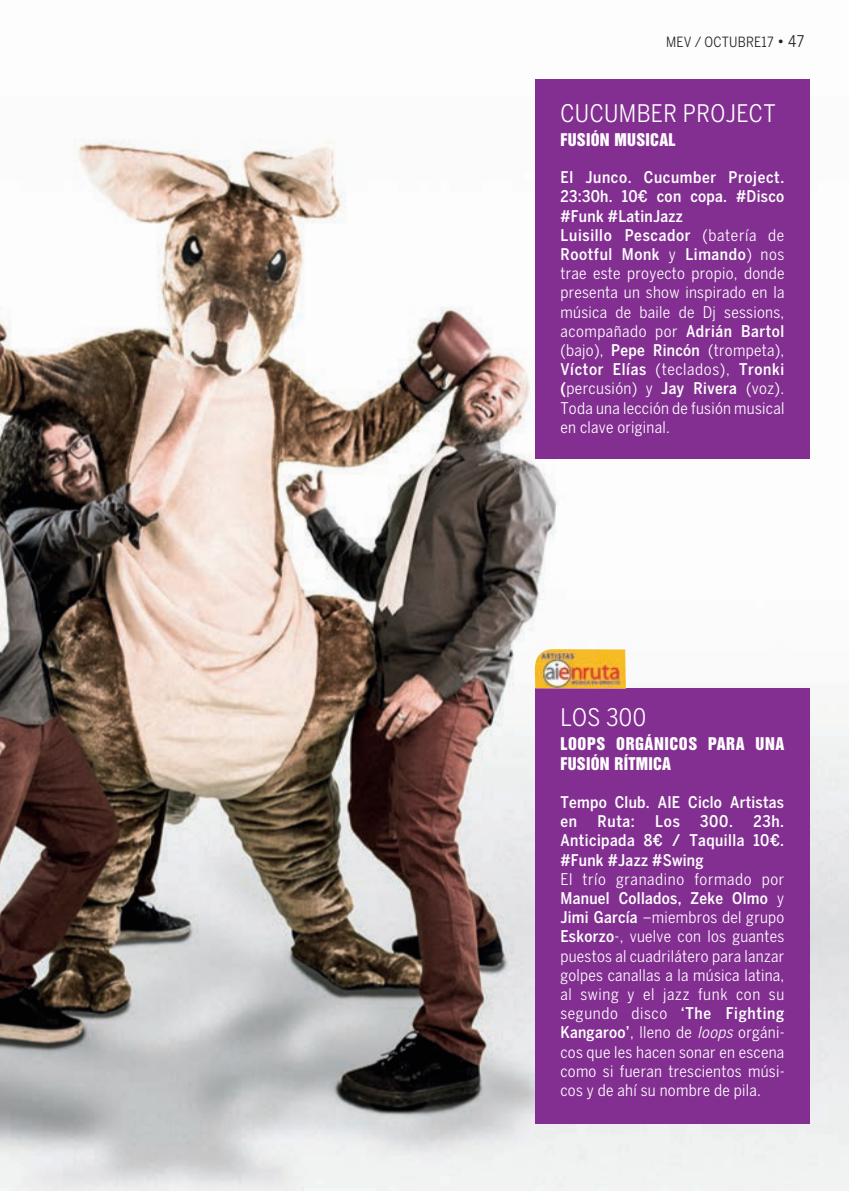
<style>
.page{position:relative;width:849px;height:1191px;background:#fff}
.page>*{position:absolute;margin:0;border:0;box-sizing:border-box;transform-origin:0 0}
.t1{font:condensed 24px "Benton Sans";letter-spacing:.015em;color:#fff}
.t2{font:condensed 16px/19.2px "Benton Sans";letter-spacing:.015em;color:#fff;text-align:justify}
.t3{font:500 condensed 16px/19.2px "Benton Sans";letter-spacing:.015em;color:#fff}
.t4{font:16px/19.2px "Helvetica Inserat";letter-spacing:.035em;color:#fff}
.t5{font:16px "Helvetica Inserat";letter-spacing:.015em;color:#fff}
.t6{font:condensed 14px "Benton Sans";letter-spacing:.015em;color:#231f20}
.s1{font-size:16px}
.s2{font-weight:500}
.s3{font-style:italic}
</style>
<div class="page">
<img style="left:0;top:79px;width:849px;height:1111px">
<div style="left:535px;top:688px;width:274px;height:436px;background:#832f92"></div>
<div style="left:535px;top:80px;width:274px;height:379px;background:#832f92"></div>
<svg style="left:534px;top:647px;width:92px;height:1px"></svg>
<img style="left:534px;top:648px;width:92px;height:40px">
<p class="t6" style="left:666px;top:34px;width:140px">MEV / OCTUBRE17 <span class="s1">• 47</span></p>
<h1 class="t1" style="left:560px;top:99px;width:217px">CUCUMBER PROJECT</h1>
<p class="t5" style="left:560px;top:133px;width:117px">FUSIÓN MUSICAL</p>
<p class="t2" style="left:560px;top:168px;width:225px;text-align:left"><span class="s2">El Junco. Cucumber Project.<br>23:30h. 10€ con copa. #Disco #Funk #LatinJazz<br>Luisillo Pescador</span> (batería de<br><span class="s2">Rootful Monk</span> y <span class="s2">Limando</span>) nos trae este proyecto propio, donde presenta un show inspirado en la música de baile de Dj sessions, acompañado por <span class="s2">Adrián Bartol </span>(bajo), <span class="s2">Pepe Rincón</span> (trompeta),<br><span class="s2">Víctor Elías</span> (teclados), <span class="s2">Tronki (</span>percusión) y <span class="s2">Jay Rivera</span> (voz).<br>Toda una lección de fusión musical en clave original.</p>
<h1 class="t1" style="left:560px;top:704px;width:87px">LOS 300</h1>
<p class="t4" style="left:560px;top:735px;width:225px">LOOPS ORGÁNICOS PARA UNA<br>FUSIÓN RÍTMICA</p>
<p class="t3" style="left:560px;top:792px;width:225px">Tempo Club. AIE Ciclo Artistas en</p>
<p class="t3" style="left:560px;top:812px;width:225px;text-align:justify;text-indent:193px">23h.<br>Anticipada 8€ / Taquilla 10€. #Funk #Jazz #Swing</p>
<p class="t2" style="left:560px;top:869px;width:226px">El trío granadino formado por <span class="s2">Manuel Collados, Zeke Olmo</span> y <span class="s2">Jimi García</span> –miembros del grupo <span class="s2">Eskorzo</span>-, vuelve con los guantes puestos al cuadrilátero para lanzar golpes canallas a la música latina, al swing y el jazz funk con su segundo disco <span class="s2">‘The Fighting Kangaroo’</span>, lleno de <span class="s3">loops</span> orgáni&shy;cos que les hacen sonar en escena como si fueran trescientos músi&shy;cos y de ahí su nombre de pila.</p>
<p class="t3" style="left:597px;top:812px;width:39px">Ruta:</p>
<p class="t3" style="left:655px;top:812px;width:26px">Los</p>
<p class="t3" style="left:700px;top:812px;width:34px">300.</p>
</div>
